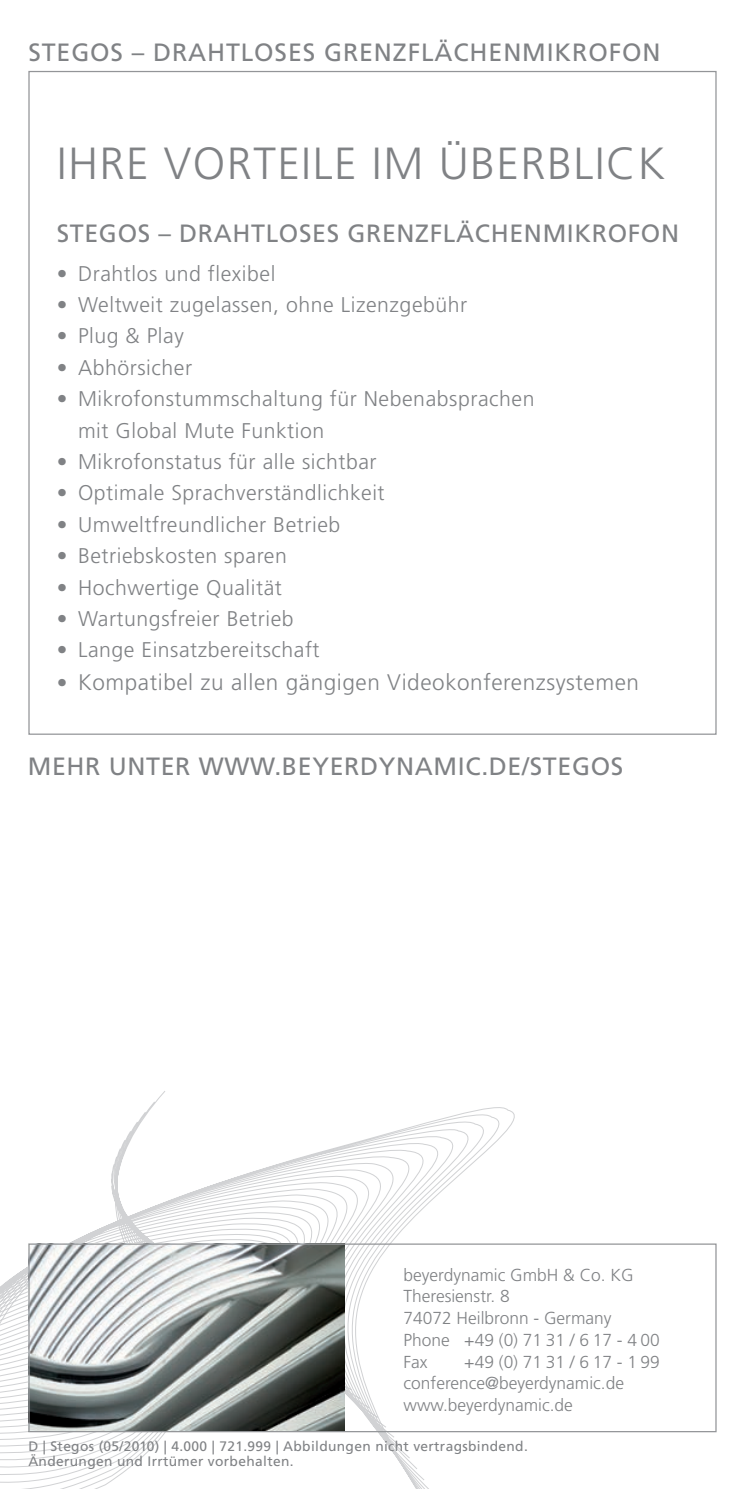
<style>
.page{position:relative;width:745px;height:1489px;background:#fff}
.page>*{position:absolute;margin:0;border:0;box-sizing:border-box;transform-origin:0 0}
.t1{font:300 45px "Frutiger";letter-spacing:.03em;color:#808285}
.t2{font:25px "Frutiger";letter-spacing:.025em;color:#808285}
.t3{font:300 22.5px "Frutiger";letter-spacing:.025em;color:#808285}
.t4{font:300 21.25px/31.5px "Frutiger";letter-spacing:.025em;color:#808285}
.t5{font:300 17.25px/21.8px "Frutiger";color:#808285}
.t6{font:13.75px/15px "Frutiger";letter-spacing:.025em;color:#808285}
.s1{font-size:21.25px}
</style>
<div class="page">
<svg style="left:0;top:1091px;width:530px;height:397px"></svg>
<img style="left:30px;top:1245px;width:314px;height:184px">
<div style="left:28px;top:1243px;width:688px;height:188px;border:1px solid #939598"></div>
<p class="t2" style="left:28px;top:38px;width:633px">STEGOS – DRAHTLOSES GRENZFLÄCHENMIKROFON</p>
<h1 class="t1" style="left:57px;top:138px;width:609px">IHRE VORTEILE IM ÜBERBLIC K</h1>
<p class="t2" style="left:57px;top:218px;width:623px">STEGOS – DRAHTLOSES GRENZFLÄCHENMIKROFON</p>
<p class="t4" style="left:57px;top:258px;width:220px">• Drahtlos und flexibel</p>
<p class="t4" style="left:57px;top:289px;width:412px">• Weltweit zugelassen, ohne Lizenzgebühr</p>
<p class="t4" style="left:57px;top:320px;width:128px">• Plug &amp; Play</p>
<p class="t4" style="left:57px;top:352px;width:137px">• Abhörsicher</p>
<p class="t4" style="left:78px;top:383px;width:457px;text-indent:-21px">• Mikrofonstummschaltung für Nebenabsprachen mit Global Mute Funktion</p>
<p class="t4" style="left:57px;top:446px;width:321px">• Mikrofonstatus für alle sichtbar</p>
<p class="t4" style="left:57px;top:477px;width:329px">• Optimale Sprachverständlichkeit</p>
<p class="t4" style="left:57px;top:509px;width:285px">• Umweltfreundlicher Betrieb</p>
<p class="t4" style="left:57px;top:540px;width:231px">• Betriebskosten sparen</p>
<p class="t4" style="left:57px;top:572px;width:226px">• Hochwertige Qualität</p>
<p class="t4" style="left:57px;top:603px;width:238px">• Wartungsfreier Betrieb</p>
<p class="t4" style="left:57px;top:634px;width:264px">• Lange Einsatzbereitschaft</p>
<p class="t3" style="left:57px;top:669px;width:583px"><span class="s1">•</span> Kompatibel zu allen gängigen Videokonferenzsystemen</p>
<p class="t2" style="left:28px;top:751px;width:198px">MEHR UNTER WWW</p>
<p class="t2" style="left:274px;top:751px;width:347px">.BEYERDYNAMIC.DE/STEGOS</p>
<p class="t5" style="left:403px;top:1264px;width:258px">beyerdynamic GmbH &amp; Co. KG<br>Theresienstr. 8<br>74072 Heilbronn - Germany<br>Phone +49 (0) 71 31 / 6 17 - 4 00<br>Fax</p>
<p class="t5" style="left:403px;top:1350px;width:258px;text-indent:61px">+49(0)7131/617-199 conference@beyerdynamic.de www.beyerdynamic.de</p>
<p class="t6" style="left:28px;top:1438px;width:500px">D | STEGOS (05/2010) | 4.000 | 721.999 | ABBILDUNGEN NICHT VERTRAGSBINDEND.<br>ÄNDERUNGEN UND I RRTÜMER VORBEHALTEN.</p>
</div>
